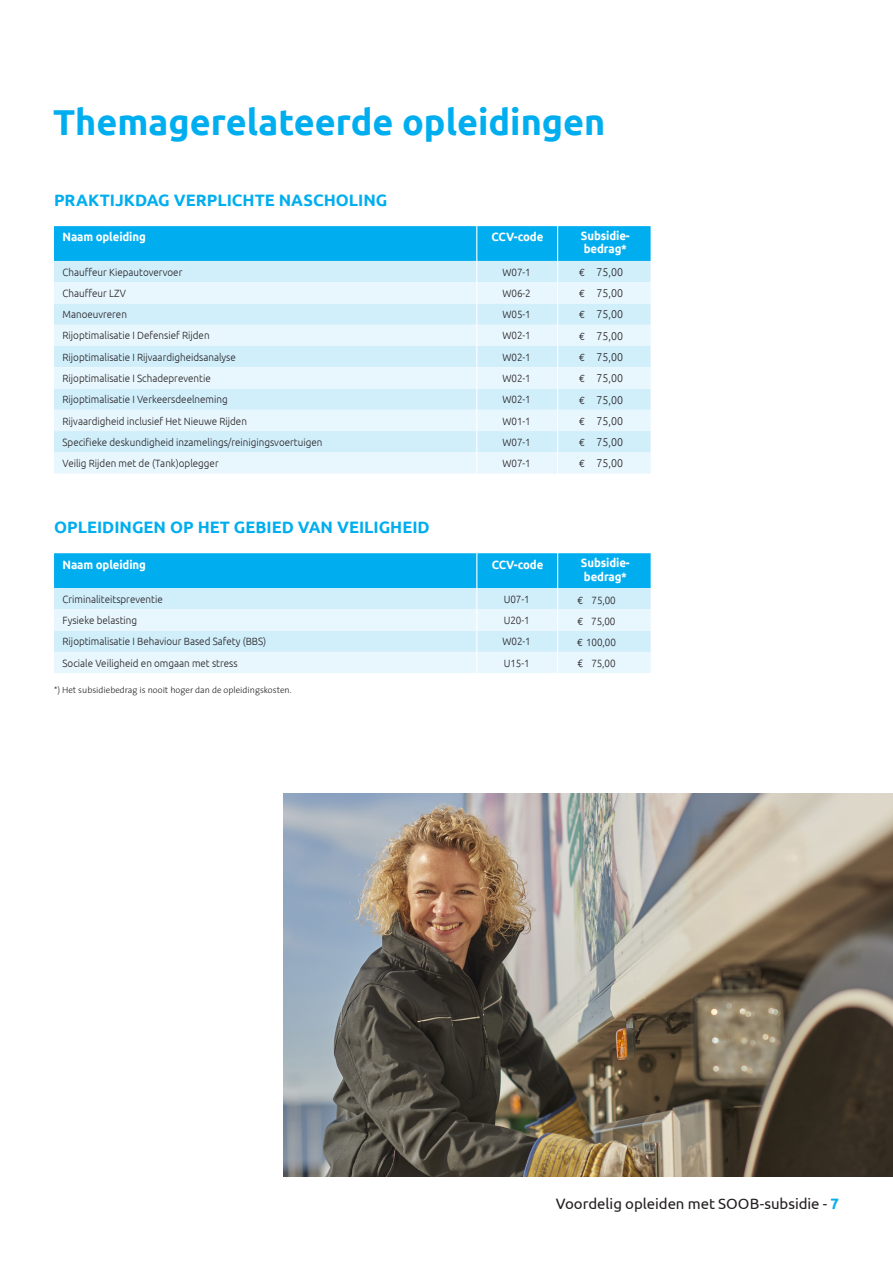
<style>
.page{position:relative;width:893px;height:1263px;background:#fff}
.page>*{position:absolute;margin:0;border:0;box-sizing:border-box;transform-origin:0 0}
.t1{font:700 36px "Ubuntu";color:#00aeef}
.t2{font:700 16.5px "Ubuntu";color:#00aeef}
.t3{font:15px "Ubuntu";letter-spacing:-.005em;color:#231f20}
.t4{font:700 12px "Ubuntu";letter-spacing:-.01em;color:#fff;scale:.95 1}
._2__Introteksten{font:300 11.25px "Ubuntu";color:#231f20;scale:.94 1}
._2__Introteksten-2{font:300 10.5px "Ubuntu";color:#231f20;scale:.94 1}
._2__Introteksten-3{font:300 9px "The Sans";color:#231f20}
.s1{font-family:"Euro Mono";font-weight:400;font-size:10.5px}
.s2{font-family:"Euro Mono";font-weight:400}
.s3{font-weight:700;color:#00aeef}
</style>
<div class="page">
<div style="left:54px;top:226px;width:597px;height:35px;background:#00aeef"></div>
<div style="left:54px;top:261px;width:597px;height:191px;background:#d1eefb"></div>
<svg style="left:54px;top:282px;width:597px;height:149px;background:#def2fc"></svg>
<div style="left:54px;top:452px;width:597px;height:22px;background:#e8f6fd"></div>
<hr style="left:557px;top:210px;width:1px;height:272px;background:#fff">
<hr style="left:476px;top:210px;width:1px;height:272px;background:#fff">
<svg style="left:54px;top:553px;width:597px;height:120px;background:#9ddef8"></svg>
<hr style="left:557px;top:544px;width:1px;height:143px;background:#fff">
<hr style="left:476px;top:544px;width:1px;height:143px;background:#fff">
<img style="left:283px;top:794px;width:610px;height:382px">
<p class="t1" style="left:53px;top:100px;width:554px">Themagerelateerde opleidingen</p>
<p class="t2" style="left:54px;top:190px;width:335px">PRAKTIJKDAG VERPLICHTE NASCHOLING</p>
<p class="t4" style="left:63px;top:230px;width:89px">Naam opleiding</p>
<p class="t4" style="left:492px;top:230px;width:56px">CCV-code</p>
<p class="t4" style="left:581px;top:228px;width:53px">Subsidie-</p>
<p class="t4" style="left:584px;top:242px;width:47px">bedrag*</p>
<p class="_2__Introteksten-2" style="left:63px;top:266px;width:129px">Chauffeur Kiepautovervoer</p>
<p class="_2__Introteksten-2" style="left:503px;top:266px;width:31px">W07-1</p>
<p class="_2__Introteksten" style="left:579px;top:265px;width:48px"><span class="s1">€</span> 75,00</p>
<p class="_2__Introteksten-2" style="left:63px;top:287px;width:69px">Chauffeur LZV</p>
<p class="_2__Introteksten-2" style="left:503px;top:287px;width:31px">W06-2</p>
<p class="_2__Introteksten" style="left:579px;top:286px;width:48px"><span class="s1">€</span> 75,00</p>
<p class="_2__Introteksten-2" style="left:63px;top:308px;width:70px">Manoeuvreren</p>
<p class="_2__Introteksten-2" style="left:503px;top:308px;width:31px">W05-1</p>
<p class="_2__Introteksten" style="left:579px;top:308px;width:48px"><span class="s1">€</span> 75,00</p>
<p class="_2__Introteksten-2" style="left:63px;top:329px;width:158px">Rijoptimalisatie I Defensief Rijden</p>
<p class="_2__Introteksten-2" style="left:503px;top:329px;width:31px">W02-1</p>
<p class="_2__Introteksten" style="left:579px;top:329px;width:48px"><span class="s1">€</span> 75,00</p>
<p class="_2__Introteksten-2" style="left:63px;top:351px;width:186px">Rijoptimalisatie I Rijvaardigheidsanalyse</p>
<p class="_2__Introteksten-2" style="left:503px;top:351px;width:31px">W02-1</p>
<p class="_2__Introteksten" style="left:579px;top:350px;width:48px"><span class="s1">€</span> 75,00</p>
<p class="_2__Introteksten-2" style="left:63px;top:372px;width:159px">Rijoptimalisatie I Schadepreventie</p>
<p class="_2__Introteksten-2" style="left:503px;top:372px;width:31px">W02-1</p>
<p class="_2__Introteksten" style="left:579px;top:371px;width:48px"><span class="s1">€</span> 75,00</p>
<p class="_2__Introteksten-2" style="left:63px;top:393px;width:177px">Rijoptimalisatie I Verkeersdeelneming</p>
<p class="_2__Introteksten-2" style="left:503px;top:393px;width:31px">W02-1</p>
<p class="_2__Introteksten" style="left:579px;top:393px;width:48px"><span class="s1">€</span> 75,00</p>
<p class="_2__Introteksten-2" style="left:63px;top:414px;width:198px">Rijvaardigheid inclusief Het Nieuwe Rijden</p>
<p class="_2__Introteksten-2" style="left:503px;top:414px;width:31px">W01-1</p>
<p class="_2__Introteksten" style="left:579px;top:414px;width:48px"><span class="s1">€</span> 75,00</p>
<p class="_2__Introteksten-2" style="left:63px;top:436px;width:278px">Specifieke deskundigheid inzamelings/reinigingsvoertuigen</p>
<p class="_2__Introteksten-2" style="left:503px;top:436px;width:31px">W07-1</p>
<p class="_2__Introteksten" style="left:579px;top:435px;width:48px"><span class="s1">€</span> 75,00</p>
<p class="_2__Introteksten-2" style="left:63px;top:457px;width:168px">Veilig Rijden met de (Tank)oplegger</p>
<p class="_2__Introteksten-2" style="left:503px;top:457px;width:31px">W07-1</p>
<p class="_2__Introteksten" style="left:579px;top:456px;width:48px"><span class="s1">€</span> 75,00</p>
<p class="t2" style="left:54px;top:517px;width:377px">OPLEIDINGEN OP HET GEBIED VAN VEILIGHEID</p>
<p class="t4" style="left:63px;top:557px;width:89px">Naam opleiding</p>
<p class="t4" style="left:492px;top:557px;width:56px">CCV-code</p>
<p class="t4" style="left:581px;top:555px;width:53px">Subsidie-</p>
<p class="t4" style="left:584px;top:569px;width:47px">bedrag*</p>
<p class="_2__Introteksten-2" style="left:63px;top:593px;width:108px">Criminaliteitspreventie</p>
<p class="_2__Introteksten-2" style="left:504px;top:593px;width:29px">U07-1</p>
<p class="_2__Introteksten-2" style="left:577px;top:594px;width:42px"><span class="s2">€</span> 75,00</p>
<p class="_2__Introteksten-2" style="left:63px;top:614px;width:81px">Fysieke belasting</p>
<p class="_2__Introteksten-2" style="left:504px;top:614px;width:29px">U20-1</p>
<p class="_2__Introteksten-2" style="left:578px;top:615px;width:42px"><span class="s2">€</span> 75,00</p>
<p class="_2__Introteksten-2" style="left:63px;top:635px;width:218px">Rijoptimalisatie I Behaviour Based Safety (BBS)</p>
<p class="_2__Introteksten-2" style="left:503px;top:635px;width:31px">W02-1</p>
<p class="_2__Introteksten-2" style="left:577px;top:636px;width:43px"><span class="s2">€</span> 100,00</p>
<p class="_2__Introteksten-2" style="left:63px;top:656px;width:188px">Sociale Veiligheid en omgaan met stress</p>
<p class="_2__Introteksten-2" style="left:504px;top:656px;width:29px">U15-1</p>
<p class="_2__Introteksten-2" style="left:577px;top:657px;width:42px">€ 75,00</p>
<p class="_2__Introteksten-3" style="left:54px;top:683px;width:239px">*) Het subsidiebedrag is nooit hoger dan de opleidingskosten.</p>
<h3 class="t3" style="left:556px;top:1194px;width:285px">Voordelig opleiden met SOOB-subsidie - <span class="s3">7</span></h3>
</div>
